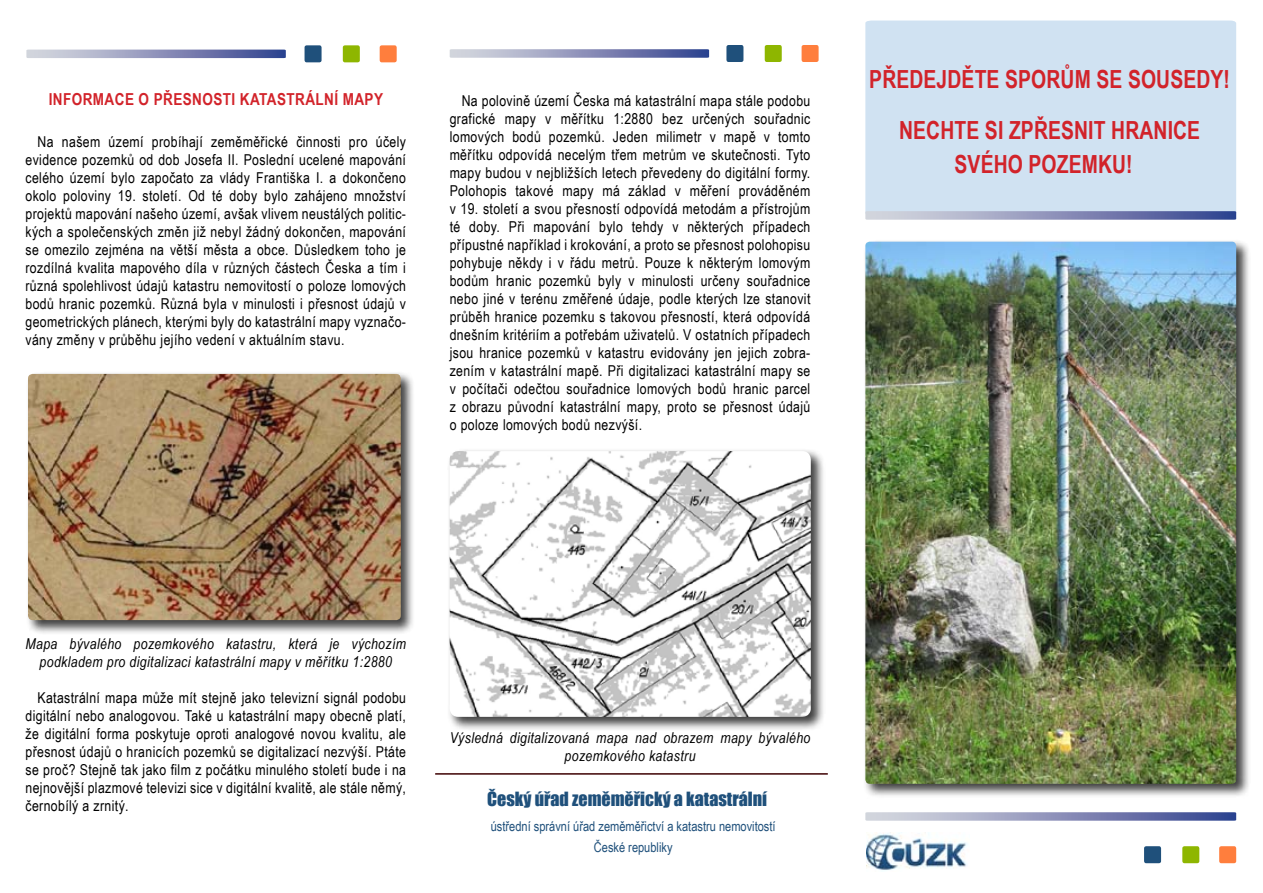
<style>
.page{position:relative;width:1263px;height:893px;background:#fff}
.page>*{position:absolute;margin:0;border:0;box-sizing:border-box;transform-origin:0 0}
.t1{font:700 24.9px/51px "Arial Narrow";letter-spacing:.005em;color:#d2232a;text-align:center;scale:.95 1}
.t2{font:18px "Impact";color:#1f507b}
.t3{font:700 16.5px "Arial Narrow";letter-spacing:.025em;color:#d2232a}
.t4{font:15px/18px "Arial Narrow";letter-spacing:.025em;color:#000;text-align:justify}
.t5{font:italic 15px/18px "Arial Narrow";letter-spacing:.025em;color:#000;text-align:center}
.t6{font:13.5px/21px "Arial Narrow";color:#1f507b;text-align:center}
</style>
<div class="page">
<div style="left:863px;top:239px;width:387px;height:559px;background:#000;opacity:.75"></div>
<img style="left:865px;top:242px;width:371px;height:542px">
<div style="left:1182px;top:846px;width:17px;height:17px;background:#8eb600;border-radius:2px"></div>
<div style="left:1144px;top:846px;width:17px;height:17px;background:#1f507b;border-radius:2px"></div>
<div style="left:1219px;top:846px;width:17px;height:17px;background:#ff7e3d;border-radius:2px"></div>
<svg style="left:26px;top:50px;width:260px;height:8px;background:#8b91b9"></svg>
<svg style="left:450px;top:49px;width:259px;height:9px;background:#9197bd"></svg>
<div style="left:865px;top:21px;width:371px;height:190px;background:#d0e2f2"></div>
<div style="left:26px;top:371px;width:389px;height:263px;background:#000;opacity:.75"></div>
<img style="left:28px;top:374px;width:373px;height:246px">
<svg style="left:865px;top:211px;width:371px;height:9px;background:#9096bc"></svg>
<svg style="left:865px;top:812px;width:371px;height:9px;background:#9298bd"></svg>
<div style="left:447px;top:448px;width:378px;height:283px;background:#000;opacity:.75"></div>
<img style="left:450px;top:451px;width:361px;height:266px">
<img style="left:866px;top:832px;width:102px;height:38px">
<div style="left:343px;top:45px;width:17px;height:17px;background:#8eb600;border-radius:2px"></div>
<div style="left:305px;top:45px;width:17px;height:17px;background:#1f507b;border-radius:2px"></div>
<div style="left:380px;top:45px;width:17px;height:17px;background:#ff7e3d;border-radius:2px"></div>
<div style="left:765px;top:45px;width:17px;height:17px;background:#8eb600;border-radius:2px"></div>
<div style="left:726px;top:45px;width:17px;height:17px;background:#1f507b;border-radius:2px"></div>
<div style="left:801px;top:45px;width:18px;height:17px;background:#ff7e3d;border-radius:2px"></div>
<hr style="left:435px;top:773px;width:393px;height:2px;background:#3d0002">
<p class="t3" style="left:49px;top:87px;width:336px">INFORMACE O PŘESNOSTI KATASTRÁLNÍ MAPY</p>
<p class="t4" style="left:26px;top:133px;width:382px;text-indent:12px">Na našem území probíhají zeměměřické činnosti pro účely evidence pozemků od dob Josefa II. Poslední ucelené mapování celého území bylo započato za vlády Františka I. a dokončeno okolo poloviny 19. století. Od té doby bylo zahájeno množství projektů mapování našeho území, avšak vlivem neustálých politic&shy;kých a společenských změn již nebyl žádný dokončen, mapování se omezilo zejména na větší města a obce. Důsledkem toho je rozdílná kvalita mapového díla v různých částech Česka a tím i různá spolehlivost údajů katastru nemovitostí o poloze lomových bodů hranic pozemků. Různá byla v minulosti i přesnost údajů v geometrických plánech, kterými byly do katastrální mapy vyznačo&shy;vány změny v průběhu jejího vedení v aktuálním stavu.</p>
<p class="t4" style="left:450px;top:91px;width:362px;text-indent:12px">Na polovině území Česka má katastrální mapa stále podobu grafické mapy v měřítku 1:2880 bez určených souřadnic lomových bodů pozemků. Jeden milimetr v mapě v tomto měřítku odpovídá necelým třem metrům ve skutečnosti. Tyto mapy budou v nejbližších letech převedeny do digitální formy.<br>Polohopis takové mapy má základ v měření prováděném v 19. století a svou přesností odpovídá metodám a přístrojům té doby. Při mapování bylo tehdy v některých případech přípustné například i krokování, a proto se přesnost polohopisu pohybuje někdy i v řádu metrů. Pouze k některým lomovým bodům hranic pozemků byly v minulosti určeny souřadnice nebo jiné v terénu změřené údaje, podle kterých lze stanovit průběh hranice pozemku s takovou přesností, která odpovídá dnešním kritériím a potřebám uživatelů. V ostatních případech jsou hranice pozemků v katastru evidovány jen jejich zobra&shy;zením v katastrální mapě. Při digitalizaci katastrální mapy se v počítači odečtou souřadnice lomových bodů hranic parcel z obrazu původní katastrální mapy, proto se přesnost údajů o poloze lomových bodů nezvýší.</p>
<h1 class="t1" style="left:869px;top:53px;width:381px">PŘEDEJDĚTE SPORŮM SE SOUSEDY!<br>NECHTE SI ZPŘESNIT HRANICE</h1>
<h1 class="t1" style="left:954px;top:138px;width:189px">SVÉHO POZEMKU!</h1>
<p class="t5" style="left:26px;top:634px;width:382px">Mapa bývalého pozemkového katastru, která je výchozím podkladem pro digitalizaci katastrální mapy v měřítku 1:2880</p>
<p class="t4" style="left:26px;top:688px;width:382px;text-indent:12px">Katastrální mapa může mít stejně jako televizní signál podobu digitální nebo analogovou. Také u katastrální mapy obecně platí, že digitální forma poskytuje oproti analogové novou kvalitu, ale přesnost údajů o hranicích pozemků se digitalizací nezvýší. Ptáte se proč? Stejně tak jako film z počátku minulého století bude i na nejnovější plazmové televizi sice v digitální kvalitě, ale stále němý, černobílý a zrnitý.</p>
<p class="t5" style="left:450px;top:729px;width:362px">Výsledná digitalizovaná mapa nad obrazem mapy bývalého pozemkového katastru</p>
<p class="t2" style="left:487px;top:784px;width:281px">Český úřad zeměměřický a katastrální</p>
<p class="t6" style="left:491px;top:815px;width:286px">ústřední správní úřad zeměměřictví a katastru nemovitostí<br>České republiky</p>
</div>
